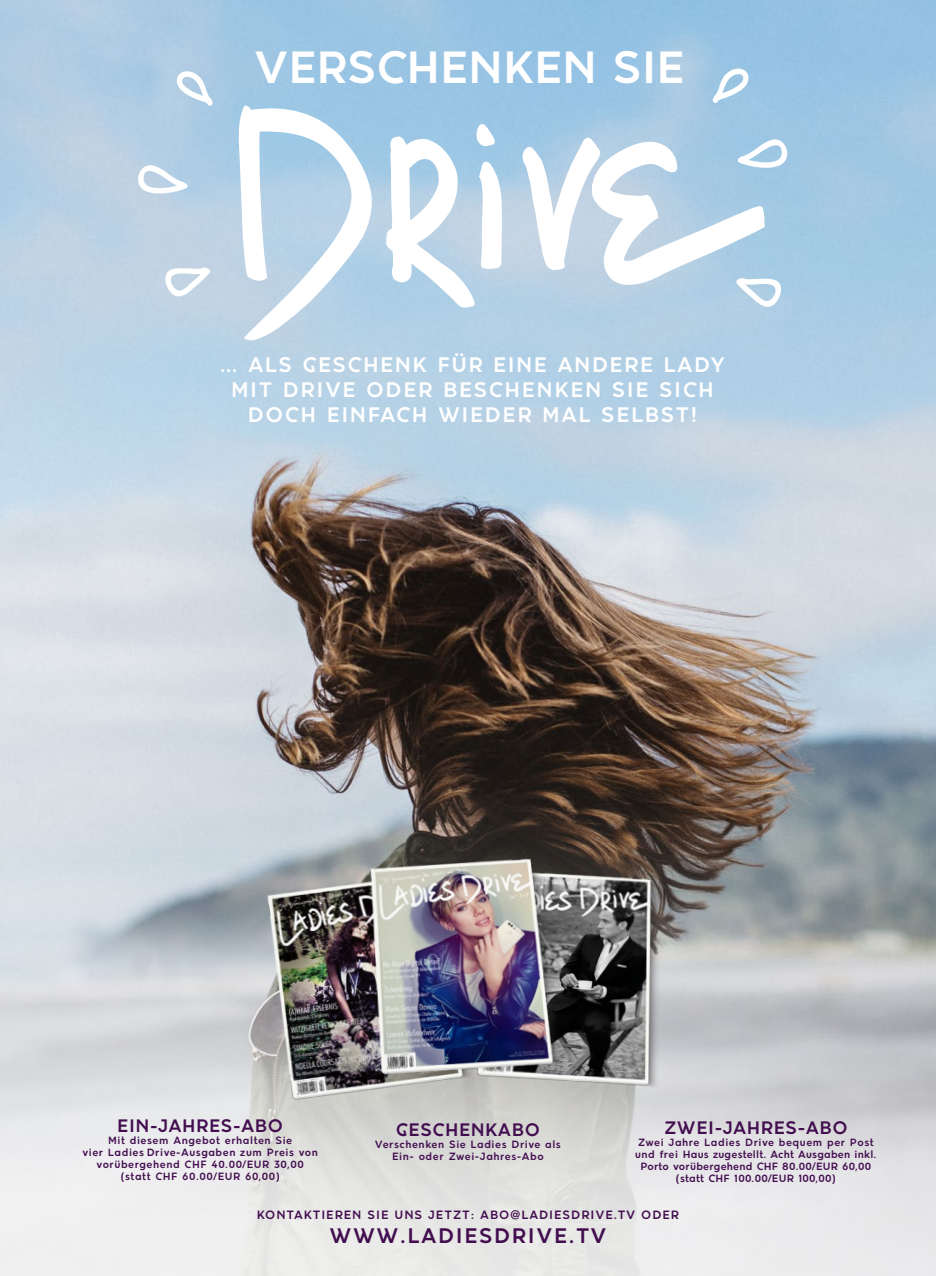
<style>
.page{position:relative;width:936px;height:1276px;background:#fff}
.page>*{position:absolute;margin:0;border:0;box-sizing:border-box;transform-origin:0 0}
.t1{font:500 45px "Arnicae";color:#fff}
.t2{font:500 21px/25.2px "Arnicae";letter-spacing:.075em;color:#fff;text-align:center}
.t3{font:500 21px "Arnicae";letter-spacing:.075em;color:#430e50}
.t4{font:500 18px "Arnicae";letter-spacing:.03em;color:#430e50}
.t5{font:500 12px "Arnicae";letter-spacing:.075em;color:#430e50}
.t6{font:500 10.5px/12px "Arnicae";letter-spacing:.05em;color:#430e50;text-align:center}
.t7{font:500 10.5px/12px "Arnicae";letter-spacing:.02em;color:#430e50;text-align:center}
</style>
<div class="page">
<img style="left:0;top:1px;width:934px;height:1275px">
<svg style="left:382px;top:121px;width:121px;height:188px"></svg>
<svg style="left:238px;top:104px;width:138px;height:236px"></svg>
<svg style="left:137px;top:164px;width:52px;height:36px"></svg>
<svg style="left:165px;top:261px;width:46px;height:37px"></svg>
<svg style="left:174px;top:69px;width:40px;height:38px"></svg>
<svg style="left:519px;top:137px;width:269px;height:171px"></svg>
<svg style="left:711px;top:66px;width:40px;height:39px"></svg>
<img style="left:252px;top:849px;width:427px;height:279px">
<h1 class="t1" style="left:254px;top:40px;width:432px">VERSCHENKEN SIE</h1>
<h2 class="t2" style="left:220px;top:352px;width:506px">… ALS GESCHENK FÜR EINE ANDERE LADY<br>MIT DRIVE ODER BESCHENKEN SIE SICH<br>DOCH EINFACH WIEDER MAL SELBST!</h2>
<h3 class="t4" style="left:117px;top:1114px;width:167px">EIN-JAHRES-ABO</h3>
<p class="t6" style="left:82px;top:1134px;width:237px">Mit diesem Angebot erhalten Sie<br>vier Ladies Drive-Ausgaben zum Preis von vorübergehend CHF 40.00/EUR 30,00 (statt CHF 60.00/EUR 60,00)</p>
<h3 class="t4" style="left:396px;top:1118px;width:145px">GESCHENKABO</h3>
<p class="t6" style="left:375px;top:1138px;width:187px">Verschenken Sie Ladies Drive als<br>Ein- oder Zwei-Jahres-Abo</p>
<h3 class="t4" style="left:663px;top:1117px;width:186px">ZWEI-JAHRES-ABO</h3>
<p class="t7" style="left:635px;top:1136px;width:243px">Zwei Jahre Ladies Drive bequem per Post und frei Haus zugestellt. Acht Ausgaben inkl.<br>Porto vorübergehend CHF 80.00/EUR 60,00 (statt CHF 100.00/EUR 100,00)</p>
<p class="t5" style="left:257px;top:1207px;width:424px">KONTAKTIEREN SIE UNS JETZT: ABO@LADIESDRIVE.TV ODER</p>
<h2 class="t3" style="left:329px;top:1223px;width:278px">WWW.LADIESDRIVE.TV</h2>
</div>
